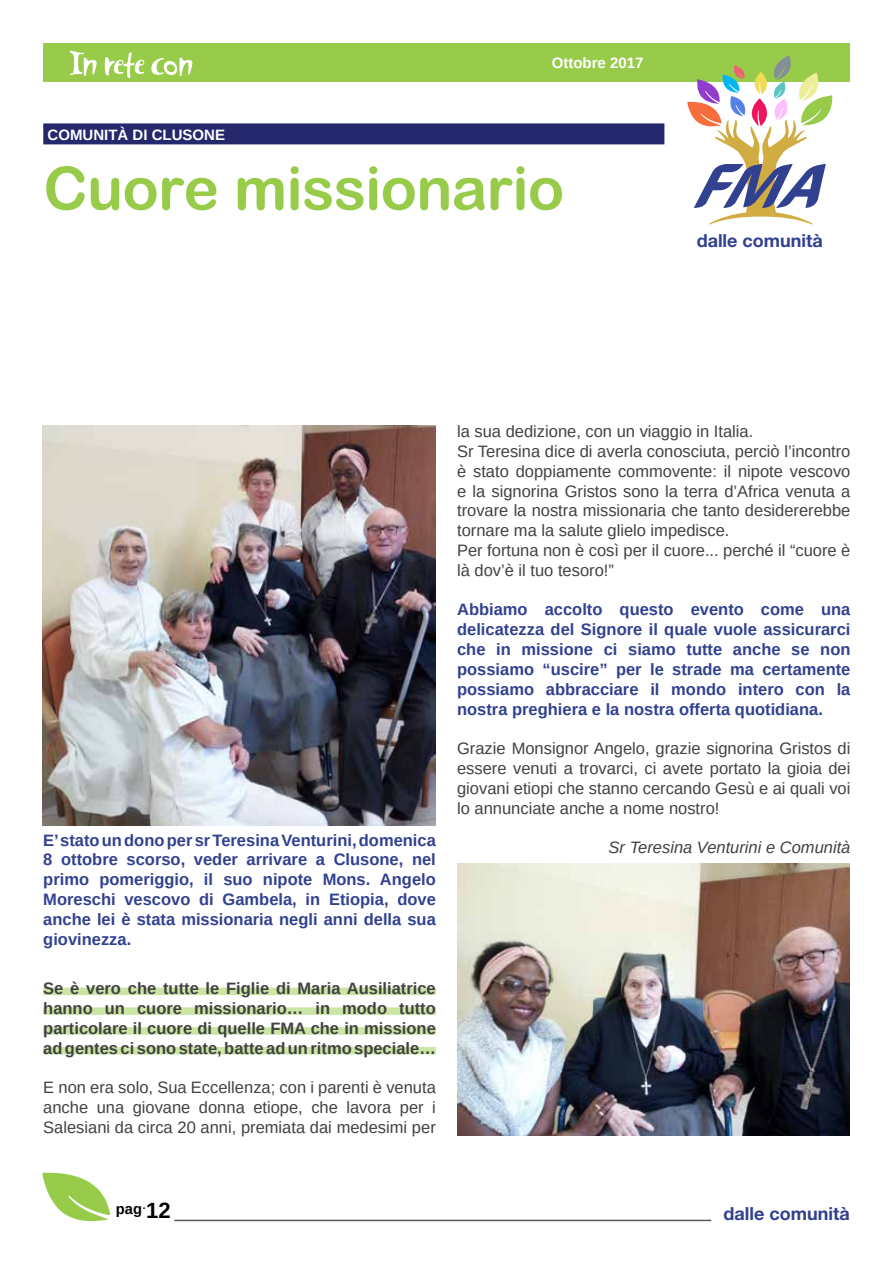
<style>
.page{position:relative;width:893px;height:1263px;background:#fff}
.page>*{position:absolute;margin:0;border:0;box-sizing:border-box;transform-origin:0 0}
.t1{font:60px "Arial Rounded MT Bold";letter-spacing:-.015em;color:#98cb4a}
.t2{font:700 18px "Helvetica Neue LT Std";color:#31418f}
.t3{font:16.5px/19.8px "Arimo";color:#414042;text-align:justify}
.t4{font:700 16.5px/19.8px "Arimo";color:#31418f;text-align:justify}
.t5{font:700 16.5px/19.8px "Arimo";color:#414042;text-align:justify}
.t6{font:italic 16.5px "Arimo";color:#414042}
.t7{font:700 15px "Arimo";color:#fff}
.t8{font:700 14.7px "Arimo";color:#000}
.s1{font-size:22.05px}
</style>
<div class="page">
<div style="left:43px;top:43px;width:807px;height:39px;background:#98cb4a"></div>
<svg style="left:70px;top:51px;width:122px;height:27px"></svg>
<svg style="left:42px;top:1173px;width:68px;height:48px"></svg>
<hr style="left:174px;top:1220px;width:537px;height:1px;background:#58595b">
<svg style="left:687px;top:55px;width:145px;height:169px"></svg>
<div style="left:43px;top:123px;width:621px;height:21px;background:#25286d"></div>
<div style="left:43px;top:987px;width:393px;height:8px;background:#cbe5a4"></div>
<div style="left:43px;top:1007px;width:393px;height:8px;background:#cbe5a4"></div>
<div style="left:43px;top:1027px;width:393px;height:8px;background:#cbe5a4"></div>
<div style="left:43px;top:1047px;width:393px;height:7px;background:#cbe5a4"></div>
<img style="left:43px;top:425px;width:393px;height:400px">
<img style="left:457px;top:864px;width:393px;height:271px">
<p class="t7" style="left:552px;top:52px;width:93px">Ottobre 2017</p>
<p class="t7" style="left:48px;top:124px;width:13px">com</p>
<p class="t7" style="left:83px;top:124px;width:112px">unità di clusone</p>
<h1 class="t1" style="left:43px;top:153px;width:522px">Cuore missionario</h1>
<p class="t2" style="left:697px;top:229px;width:128px">dalle comunità</p>
<p class="t4" style="left:43px;top:830px;width:394px">E’ stato un dono per sr Teresina Venturini, domenica 8 ottobre scorso, veder arrivare a Clusone, nel primo pomeriggio, il suo nipote Mons. Angelo Moreschi vescovo di Gambela, in Etiopia, dove anche lei è stata missionaria negli anni della sua giovinezza.</p>
<p class="t5" style="left:43px;top:979px;width:394px">Se è vero che tutte le Figlie di Maria Ausiliatrice hanno un cuore missionario… in modo tutto particolare il cuore di quelle FMA che in missione ad gentes ci sono state, batte ad un ritmo speciale…</p>
<p class="t3" style="left:43px;top:1078px;width:394px">E non era solo, Sua Eccellenza; con i parenti è venuta anche una giovane donna etiope, che lavora per i Salesiani da circa 20 anni, premiata dai medesimi per</p>
<p class="t3" style="left:457px;top:422px;width:395px;text-align:left">la sua dedizione, con un viaggio in Italia.<br>Sr Teresina dice di averla conosciuta, perciò l’incontro è stato doppiamente commovente: il nipote vescovo e la signorina Gristos sono la terra d’Africa venuta a trovare la nostra missionaria che tanto desidererebbe tornare ma la salute glielo impedisce.<br>Per fortuna non è così per il cuore... perché il “cuore è là dov’è il tuo tesoro!”</p>
<p class="t4" style="left:457px;top:600px;width:395px">Abbiamo accolto questo evento come una delicatezza del Signore il quale vuole assicurarci che in missione ci siamo tutte anche se non possiamo “uscire” per le strade ma certamente possiamo abbracciare il mondo intero con la nostra preghiera e la nostra offerta quotidiana.</p>
<p class="t3" style="left:457px;top:739px;width:395px">Grazie Monsignor Angelo, grazie signorina Gristos di essere venuti a trovarci, ci avete portato la gioia dei giovani etiopi che stanno cercando Gesù e ai quali voi lo annunciate anche a nome nostro!</p>
<p class="t6" style="left:609px;top:836px;width:243px">Sr Teresina Venturini e Comunità</p>
<p class="t8" style="left:116px;top:1198px;width:56px">pag<sup>.</sup><span class="s1">12</span></p>
<p class="t2" style="left:723px;top:1203px;width:128px">dalle comunità</p>
</div>
